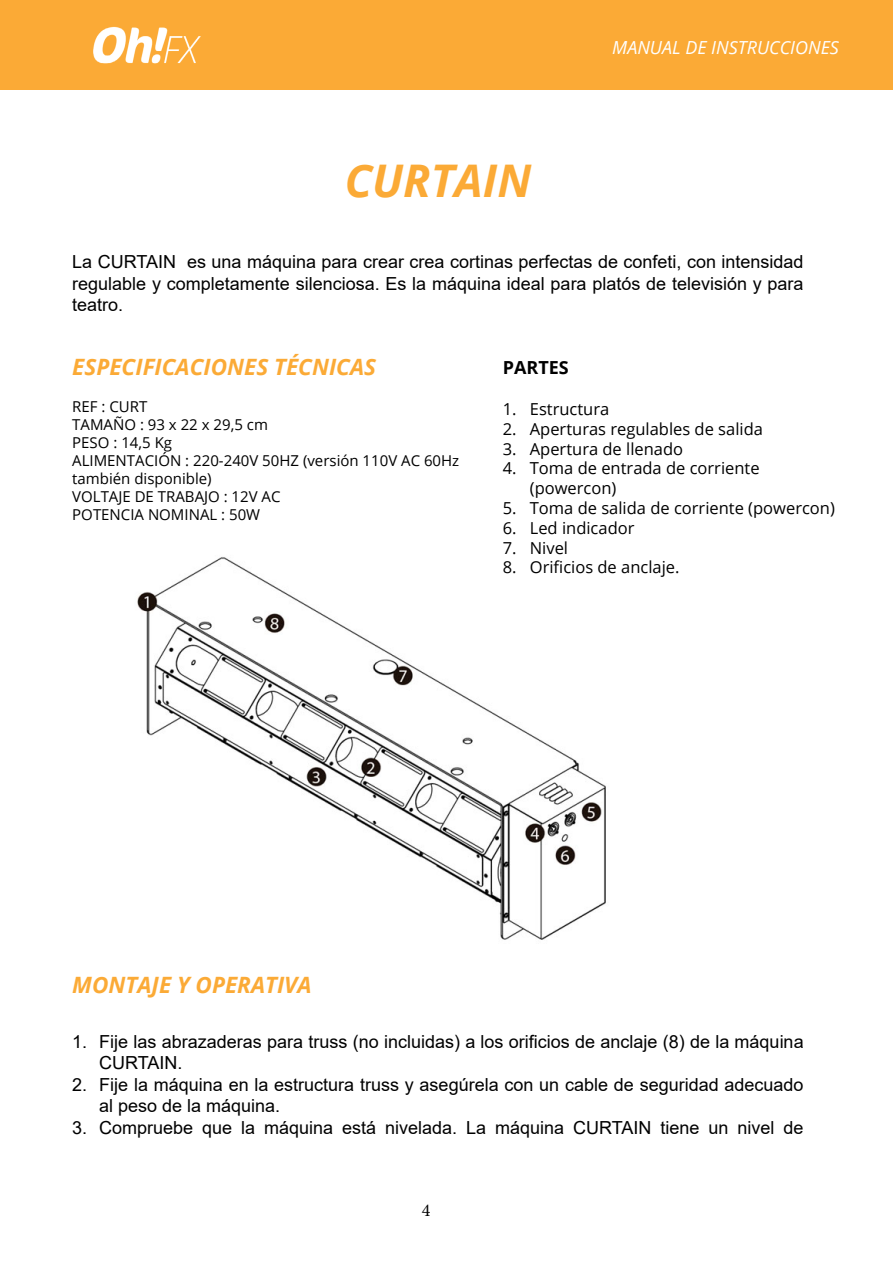
<style>
.page{position:relative;width:893px;height:1263px;background:#fff}
.page>*{position:absolute;margin:0;border:0;box-sizing:border-box;transform-origin:0 0}
.t1{font:italic 700 45px "Open Sans";color:#fbaa36}
.t2{font:italic 700 22.5px "Open Sans";color:#fbaa36}
.t3{font:18px/21.6px "Arial";color:#000}
.t4{font:italic 18px "Open Sans";color:#fff}
.t5{font:700 18px "Open Sans";color:#000}
.t6{font:18px "Minion Pro";color:#000}
.t7{font:16.5px/19.8px "Open Sans";color:#000}
.t8{font:15px/18px "Open Sans";color:#000}
</style>
<div class="page">
<div style="left:0;top:0;width:893px;height:89px;background:#fbaa36"></div>
<img style="left:93px;top:26px;width:108px;height:38px">
<img style="left:137px;top:557px;width:469px;height:383px">
<h1 class="t1" style="left:345px;top:149px;width:188px">CURTAIN</h1>
<p class="t4" style="left:612px;top:35px;width:228px">MANUAL DE INSTRUCCIONES</p>
<p class="t3" style="left:72px;top:251px;width:733px;text-align:justify">La CURTAIN es una máquina para crear crea cortinas perfectas de confeti, con intensidad regulable y completamente silenciosa. Es la máquina ideal para platós de televisión y para teatro.</p>
<p class="t2" style="left:72px;top:351px;width:305px">ESPECIFICACIONES TÉCNICAS</p>
<p class="t5" style="left:503px;top:354px;width:68px">PARTES</p>
<p class="t7" style="left:503px;top:399px;width:108px">1. Estructura</p>
<p class="t7" style="left:503px;top:418px;width:262px">2. Aperturas regulables de salida</p>
<p class="t7" style="left:503px;top:438px;width:182px">3. Apertura de llenado</p>
<p class="t7" style="left:530px;top:458px;width:231px;text-indent:-27px">4. Toma de entrada de corriente (powercon)</p>
<p class="t7" style="left:503px;top:498px;width:334px">5. Toma de salida de corriente (powercon)</p>
<p class="t7" style="left:503px;top:517px;width:133px">6. Led indicador</p>
<p class="t7" style="left:503px;top:537px;width:67px">7. Nivel</p>
<p class="t7" style="left:503px;top:557px;width:178px">8. Orificios de anclaje.</p>
<p class="t8" style="left:72px;top:397px;width:389px">REF : CURT<br>TAMAÑO : 93 x 22 x 29,5 cm<br>PESO : 14,5 Kg<br>ALIMENTACIÓN : 220-240V 50HZ (versión 110V AC 60Hz también disponible)<br>VOLTAJE DE TRABAJO : 12V AC<br>POTENCIA NOMINAL : 50W</p>
<p class="t2" style="left:72px;top:969px;width:241px">MONTAJE Y OPERATIVA</p>
<p class="t3" style="left:99px;top:1030px;width:706px;text-indent:-27px">1. Fije las abrazaderas para truss (no incluidas) a los orificios de anclaje (8) de la máquina<br>CURTAIN.</p>
<p class="t3" style="left:99px;top:1073px;width:706px;text-indent:-27px">2. Fije la máquina en la estructura truss y asegúrela con un cable de seguridad adecuado al peso de la máquina.</p>
<p class="t3" style="left:72px;top:1117px;width:733px">3. Compruebe que la máquina está nivelada. La máquina CURTAIN tiene un nivel de</p>
<p class="t6" style="left:422px;top:1198px;width:10px">4</p>
</div>
